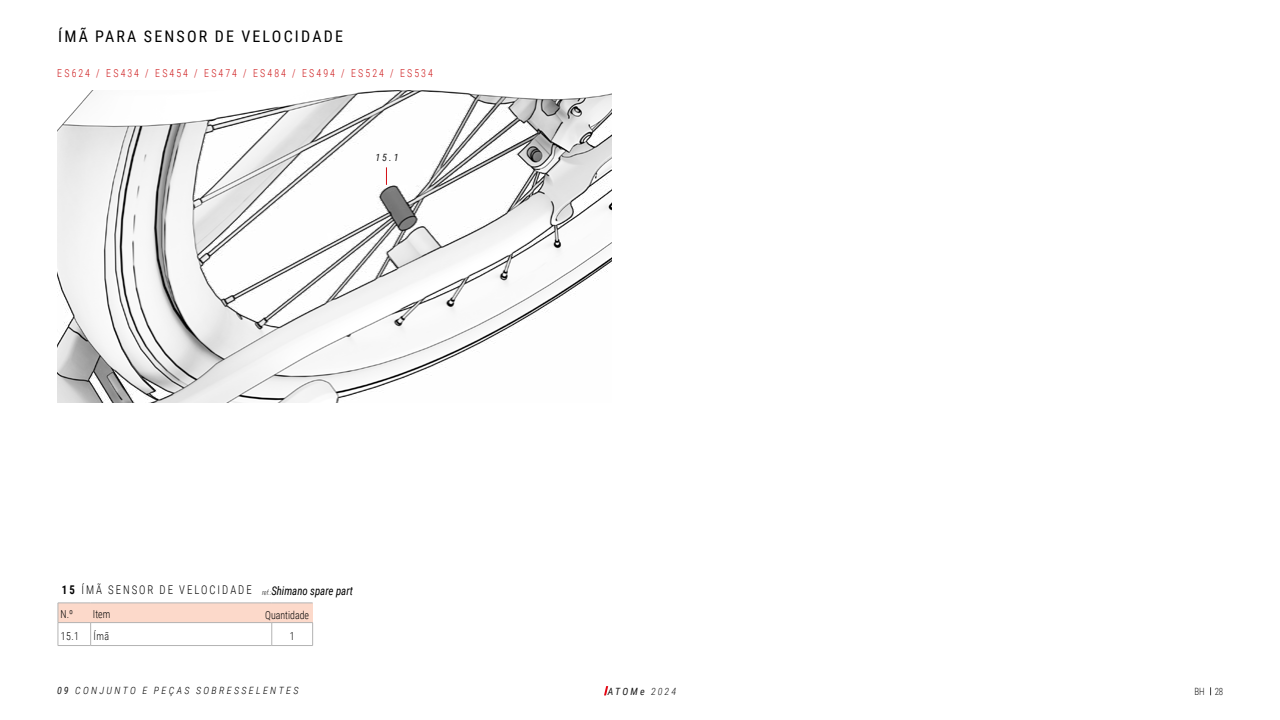
<style>
.page{position:relative;width:1280px;height:720px;background:#fff}
.page>*{position:absolute;margin:0;border:0;box-sizing:border-box;transform-origin:0 0}
.t1{font:16px "Roboto Condensed";letter-spacing:.135em;color:#000}
.t2{font:300 12px "Roboto Condensed";letter-spacing:.185em;color:#000;scale:.9 1}
.t3{font:italic 12px "Roboto Condensed";color:#000;scale:.9 1}
.t4{font:300 11px "Roboto Condensed";letter-spacing:.21em;color:#cd1719;scale:.9 1}
.t5{font:300 11px "Roboto Condensed";color:#000;scale:.9 1}
.t6{font:italic 300 10px "Roboto Condensed";letter-spacing:.235em;color:#000}
.t7{font:italic 10px "Roboto Condensed";letter-spacing:.215em;color:#1a1a1a}
.t8{font:300 10px "Roboto Condensed";color:#1a1a1a;scale:.9 1}
.s1{font-weight:700}
.s2{font-weight:300;font-size:7px}
.s3{font-weight:400;color:#1a1a1a}
.s4{font-weight:300}
</style>
<div class="page">
<svg style="left:604px;top:686px;width:4px;height:9px"></svg>
<img style="left:57px;top:90px;width:555px;height:313px">
<div style="left:58px;top:603px;width:255px;height:20px;background:#fcd9ca"></div>
<svg style="left:90px;top:623px;width:1px;height:22px"></svg>
<svg style="left:272px;top:623px;width:1px;height:22px"></svg>
<hr style="left:58px;top:645px;width:33px;height:1px;background:#b3b3b3">
<hr style="left:91px;top:645px;width:181px;height:1px;background:#b3b3b3">
<hr style="left:272px;top:645px;width:41px;height:1px;background:#b3b3b3">
<hr style="left:58px;top:603px;width:33px;height:1px;background:#b3b3b3">
<svg style="left:58px;top:603px;width:1px;height:42px"></svg>
<hr style="left:91px;top:603px;width:181px;height:1px;background:#b3b3b3">
<hr style="left:272px;top:603px;width:41px;height:1px;background:#b3b3b3">
<hr style="left:58px;top:622px;width:33px;height:1px;background:#b3b3b3">
<hr style="left:91px;top:622px;width:181px;height:1px;background:#b3b3b3">
<hr style="left:272px;top:622px;width:41px;height:1px;background:#b3b3b3">
<svg style="left:312px;top:623px;width:1px;height:22px"></svg>
<svg style="left:386px;top:167px;width:1px;height:18px"></svg>
<h1 class="t1" style="left:58px;top:25px;width:286px">ÍMÃ PARA SENSOR DE VELOCIDADE</h1>
<p class="t4" style="left:57px;top:65px;width:419px">ES624 / ES434 / ES454 / ES474 / ES484 / ES494 / ES524 / ES534</p>
<p class="t7" style="left:375px;top:151px;width:25px">15.1</p>
<p class="t2" style="left:62px;top:582px;width:212px"><span class="s1">15</span> ÍMÃ SENSOR DE VELOCIDADE</p>
<p class="t5" style="left:61px;top:628px;width:22px">15.1</p>
<p class="t5" style="left:93px;top:628px;width:19px">Ímã</p>
<p class="t5" style="left:290px;top:628px;width:7px">1</p>
<p class="t3" style="left:262px;top:582px;width:103px"><span class="s2">ref.:</span>Shimano spare part</p>
<p class="t5" style="left:61px;top:606px;width:15px">N.º</p>
<p class="t5" style="left:93px;top:606px;width:21px">Item</p>
<p class="t5" style="left:265px;top:607px;width:50px">Quantidade</p>
<p class="t6" style="left:57px;top:684px;width:243px"><span class="s3">09</span> CONJUNTO E PEÇAS SOBRESSELENTES</p>
<p class="t7" style="left:608px;top:685px;width:70px">ATOMe <span class="s4">2024</span></p>
<p class="t8" style="left:1194px;top:685px;width:34px">BH 28</p>
</div>
